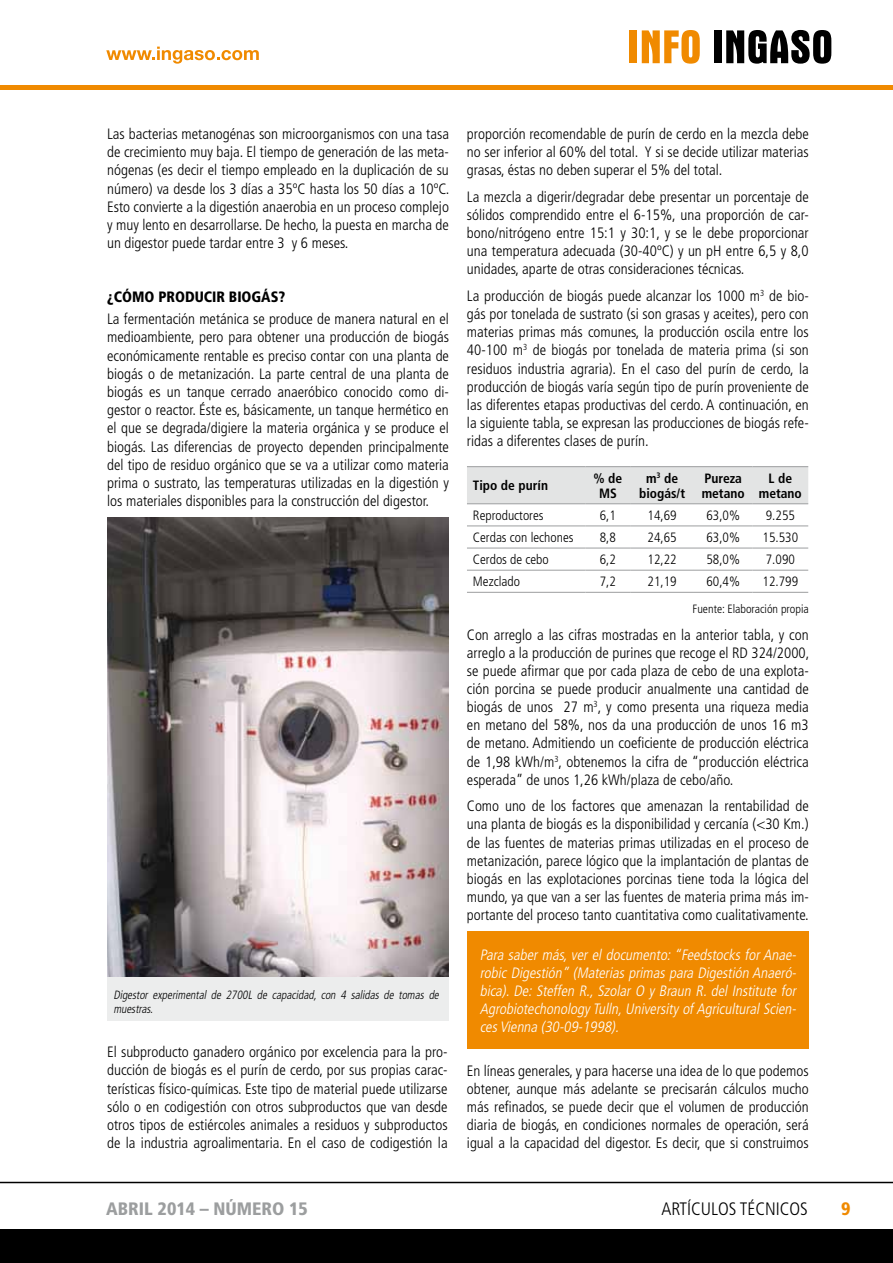
<style>
.page{position:relative;width:893px;height:1263px;background:#fff}
.page>*{position:absolute;margin:0;border:0;box-sizing:border-box;transform-origin:0 0}
.t1{font:900 condensed 18px "Frutiger";color:#9c9e9f}
.t2{font:300 condensed 18px "Frutiger";color:#000}
.t3{font:900 condensed 18px "Frutiger";color:#f08a00}
.t4{font:300 condensed 15px/18.1px "Frutiger";color:#000;text-align:justify}
.t5{font:italic 300 condensed 15px/18px "Frutiger";color:#fff;text-align:justify}
.t6{font:900 condensed 15px "Frutiger";color:#000}
.t7{font:300 condensed 13.5px "Frutiger";color:#000}
.t8{font:700 condensed 13.5px/15px "Frutiger";color:#000;text-align:center}
.t9{font:italic 300 condensed 12px/14.4px "Frutiger";color:#000;scale:.95 1}
.t10{font:300 condensed 12px "Frutiger";color:#000}
</style>
<div class="page">
<hr style="left:0;top:85px;width:893px;height:4px;background:#f08a00">
<div style="left:630px;top:30px;width:7px;height:33px;background:#f08a00"></div>
<svg style="left:642px;top:30px;width:58px;height:34px"></svg>
<div style="left:714px;top:30px;width:8px;height:33px;background:#000"></div>
<svg style="left:726px;top:30px;width:105px;height:34px"></svg>
<div style="left:0;top:1229px;width:893px;height:34px;background:#000"></div>
<hr style="left:0;top:1182px;width:893px;height:1px;background:#000">
<svg style="left:106px;top:47px;width:153px;height:17px"></svg>
<div style="left:107px;top:976px;width:342px;height:45px;background:#eceded"></div>
<img style="left:107px;top:518px;width:342px;height:458px">
<div style="left:467px;top:467px;width:341px;height:36px;background:#e3e4e4"></div>
<hr style="left:467px;top:466px;width:118px;height:1px;background:#9c9e9f">
<hr style="left:585px;top:466px;width:45px;height:1px;background:#9c9e9f">
<hr style="left:630px;top:466px;width:64px;height:1px;background:#9c9e9f">
<hr style="left:694px;top:466px;width:58px;height:1px;background:#9c9e9f">
<hr style="left:752px;top:466px;width:56px;height:1px;background:#9c9e9f">
<hr style="left:467px;top:503px;width:118px;height:1px;background:#9c9e9f">
<hr style="left:585px;top:503px;width:45px;height:1px;background:#9c9e9f">
<hr style="left:630px;top:503px;width:64px;height:1px;background:#9c9e9f">
<hr style="left:694px;top:503px;width:58px;height:1px;background:#9c9e9f">
<hr style="left:752px;top:503px;width:56px;height:1px;background:#9c9e9f">
<hr style="left:467px;top:525px;width:118px;height:1px;background:#9c9e9f">
<hr style="left:585px;top:525px;width:45px;height:1px;background:#9c9e9f">
<hr style="left:630px;top:525px;width:64px;height:1px;background:#9c9e9f">
<hr style="left:694px;top:525px;width:58px;height:1px;background:#9c9e9f">
<hr style="left:752px;top:525px;width:56px;height:1px;background:#9c9e9f">
<hr style="left:467px;top:548px;width:118px;height:1px;background:#9c9e9f">
<hr style="left:585px;top:548px;width:45px;height:1px;background:#9c9e9f">
<hr style="left:630px;top:548px;width:64px;height:1px;background:#9c9e9f">
<hr style="left:694px;top:548px;width:58px;height:1px;background:#9c9e9f">
<hr style="left:752px;top:548px;width:56px;height:1px;background:#9c9e9f">
<hr style="left:467px;top:570px;width:118px;height:1px;background:#9c9e9f">
<hr style="left:585px;top:570px;width:45px;height:1px;background:#9c9e9f">
<hr style="left:630px;top:570px;width:64px;height:1px;background:#9c9e9f">
<hr style="left:694px;top:570px;width:58px;height:1px;background:#9c9e9f">
<hr style="left:752px;top:570px;width:56px;height:1px;background:#9c9e9f">
<hr style="left:467px;top:592px;width:118px;height:1px;background:#9c9e9f">
<hr style="left:585px;top:592px;width:45px;height:1px;background:#9c9e9f">
<hr style="left:630px;top:592px;width:64px;height:1px;background:#9c9e9f">
<hr style="left:694px;top:592px;width:58px;height:1px;background:#9c9e9f">
<hr style="left:752px;top:592px;width:56px;height:1px;background:#9c9e9f">
<div style="left:467px;top:932px;width:342px;height:117px;background:#f08a00"></div>
<p class="t4" style="left:107px;top:125px;width:344px">Las bacterias metanogénas son microorganismos con una tasa de crecimiento muy baja. El tiempo de generación de las meta&shy;nógenas (es decir el tiempo empleado en la duplicación de su número) va desde los 3 días a 35ºC hasta los 50 días a 10ºC.<br>Esto convierte a la digestión anaerobia en un proceso complejo y muy lento en desarrollarse. De hecho, la puesta en marcha de un digestor puede tardar entre 3 y 6 meses.</p>
<p class="t6" style="left:107px;top:287px;width:180px">¿CÓMO PRODUCIR BIOGÁS?</p>
<p class="t4" style="left:107px;top:310px;width:343px">La fermentación metánica se produce de manera natural en el medioambiente, pero para obtener una producción de biogás económicamente rentable es preciso contar con una planta de biogás o de metanización. La parte central de una planta de biogás es un tanque cerrado anaeróbico conocido como di&shy;gestor o reactor. Éste es, básicamente, un tanque hermético en el que se degrada/digiere la materia orgánica y se produce el biogás. Las diferencias de proyecto dependen principalmente del tipo de residuo orgánico que se va a utilizar como materia prima o sustrato, las temperaturas utilizadas en la digestión y los materiales disponibles para la construcción del digestor.</p>
<p class="t9" style="left:113px;top:988px;width:347px">Digestor experimental de 2700L de capacidad, con 4 salidas de tomas de muestras.</p>
<p class="t4" style="left:107px;top:1043px;width:342px">El subproducto ganadero orgánico por excelencia para la pro&shy;ducción de biogás es el purín de cerdo, por sus propias carac&shy;terísticas físico-químicas. Este tipo de material puede utilizarse sólo o en codigestión con otros subproductos que van desde otros tipos de estiércoles animales a residuos y subproductos de la industria agroalimentaria. En el caso de codigestión la</p>
<p class="t4" style="left:467px;top:125px;width:343px">proporción recomendable de purín de cerdo en la mezcla debe no ser inferior al 60% del total. Y si se decide utilizar materias grasas, éstas no deben superar el 5% del total.</p>
<p class="t4" style="left:467px;top:188px;width:343px">La mezcla a digerir/degradar debe presentar un porcentaje de sólidos comprendido entre el 6-15%, una proporción de car&shy;bono/nitrógeno entre 15:1 y 30:1, y se le debe proporcionar una temperatura adecuada (30-40ºC) y un pH entre 6,5 y 8,0 unidades, aparte de otras consideraciones técnicas.</p>
<p class="t4" style="left:467px;top:287px;width:343px">La producción de biogás puede alcanzar los 1000 m<sup>3</sup> de bio&shy;gás por tonelada de sustrato (si son grasas y aceites), pero con materias primas más comunes, la producción oscila entre los 40-100 m<sup>3</sup> de biogás por tonelada de materia prima (si son residuos industria agraria). En el caso del purín de cerdo, la producción de biogás varía según tipo de purín proveniente de las diferentes etapas productivas del cerdo. A continuación, en la siguiente tabla, se expresan las producciones de biogás refe&shy;ridas a diferentes clases de purín.</p>
<p class="t8" style="left:473px;top:478px;width:77px">Tipo de purín</p>
<p class="t8" style="left:593px;top:471px;width:30px">% de<br>MS</p>
<p class="t8" style="left:639px;top:471px;width:48px">m<sup>3</sup> de biogás/t</p>
<p class="t8" style="left:702px;top:471px;width:45px;text-align:left">Pureza metano</p>
<p class="t8" style="left:759px;top:471px;width:45px">L de metano</p>
<p class="t7" style="left:473px;top:508px;width:72px">Reproductores</p>
<p class="t7" style="left:600px;top:508px;width:18px">6,1</p>
<p class="t7" style="left:647px;top:508px;width:31px">14,69</p>
<p class="t7" style="left:706px;top:508px;width:35px">63,0%</p>
<p class="t7" style="left:766px;top:508px;width:31px">9.255</p>
<p class="t7" style="left:473px;top:530px;width:102px">Cerdas con lechones</p>
<p class="t7" style="left:600px;top:530px;width:18px">8,8</p>
<p class="t7" style="left:647px;top:530px;width:31px">24,65</p>
<p class="t7" style="left:706px;top:530px;width:35px">63,0%</p>
<p class="t7" style="left:762px;top:530px;width:37px">15.530</p>
<p class="t7" style="left:473px;top:552px;width:77px">Cerdos de cebo</p>
<p class="t7" style="left:600px;top:552px;width:18px">6,2</p>
<p class="t7" style="left:647px;top:552px;width:31px">12,22</p>
<p class="t7" style="left:706px;top:552px;width:35px">58,0%</p>
<p class="t7" style="left:766px;top:552px;width:31px">7.090</p>
<p class="t7" style="left:473px;top:574px;width:48px">Mezclado</p>
<p class="t7" style="left:600px;top:574px;width:18px">7,2</p>
<p class="t7" style="left:647px;top:574px;width:31px">21,19</p>
<p class="t7" style="left:706px;top:574px;width:35px">60,4%</p>
<p class="t7" style="left:762px;top:574px;width:37px">12.799</p>
<p class="t10" style="left:692px;top:602px;width:118px">Fuente: Elaboración propia</p>
<p class="t4" style="left:467px;top:625px;width:344px">Con arreglo a las cifras mostradas en la anterior tabla, y con arreglo a la producción de purines que recoge el RD 324/2000, se puede afirmar que por cada plaza de cebo de una explota&shy;ción porcina se puede producir anualmente una cantidad de biogás de unos 27 m<sup>3</sup>, y como presenta una riqueza media en metano del 58%, nos da una producción de unos 16 m3 de metano. Admitiendo un coeficiente de producción eléctrica de 1,98 kWh/m<sup>3</sup>, obtenemos la cifra de “producción eléctrica esperada” de unos 1,26 kWh/plaza de cebo/año.</p>
<p class="t4" style="left:467px;top:797px;width:343px">Como uno de los factores que amenazan la rentabilidad de una planta de biogás es la disponibilidad y cercanía (&lt;30 Km.) de las fuentes de materias primas utilizadas en el proceso de metanización, parece lógico que la implantación de plantas de biogás en las explotaciones porcinas tiene toda la lógica del mundo, ya que van a ser las fuentes de materia prima más im&shy;portante del proceso tanto cuantitativa como cualitativamente.</p>
<p class="t5" style="left:480px;top:946px;width:321px">Para saber más,ver el documento:“Feedstocks forAnae&shy;robic Digestión”(Materias primas para Digestión Anaeró&shy;bica). De: Steffen R., Szolar O y Braun R. del Institute for AgrobiotechonologyTulln,University ofAgricultural Scien&shy;cesVienna (30-09-1998).</p>
<p class="t4" style="left:467px;top:1061px;width:343px">En líneas generales, y para hacerse una idea de lo que podemos obtener, aunque más adelante se precisarán cálculos mucho más refinados, se puede decir que el volumen de producción diaria de biogás, en condiciones normales de operación, será igual a la capacidad del digestor. Es decir, que si construimos</p>
<p class="t1" style="left:106px;top:1198px;width:203px">ABRIL 2014 – NÚMERO 15</p>
<p class="t2" style="left:661px;top:1199px;width:148px">ARTÍCULOS TÉCNICOS</p>
<p class="t3" style="left:841px;top:1198px;width:11px">9</p>
</div>
